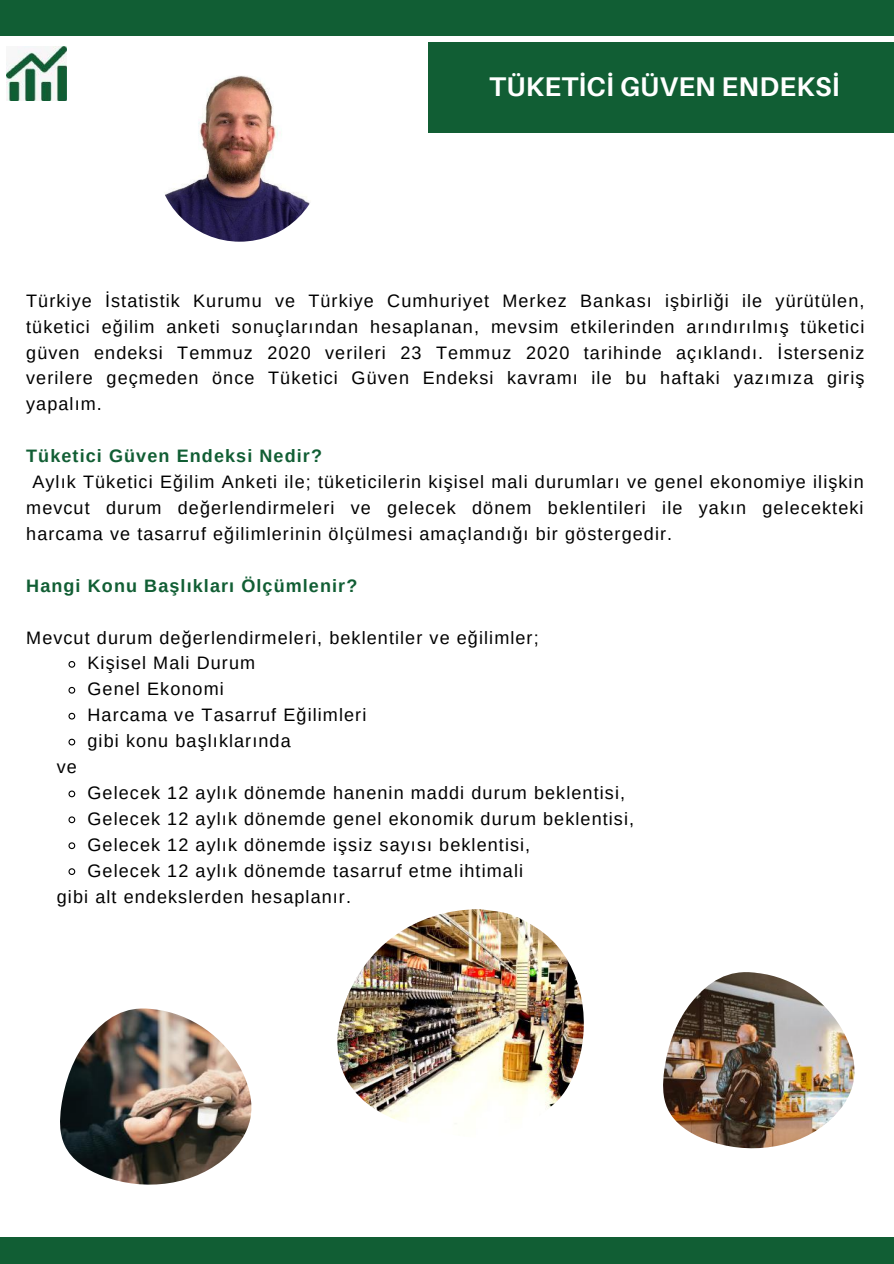
<style>
.page{position:relative;width:894px;height:1264px;background:#fff}
.page>*{position:absolute;margin:0;border:0;box-sizing:border-box;transform-origin:0 0}
.t1{font:700 27px "Aileron";letter-spacing:.01em;color:#fff}
.t2{font:18px/26px "Arimo";letter-spacing:.06em;color:#000}
.t3{font:700 18px "Arimo";letter-spacing:.06em;color:#115e34}
</style>
<div class="page">
<div style="left:0;top:1236px;width:893px;height:27px;background:#115e34"></div>
<div style="left:0;top:0;width:893px;height:36px;background:#115e34"></div>
<div style="left:427px;top:43px;width:466px;height:90px;background:#115e34"></div>
<img style="left:7px;top:46px;width:59px;height:54px">
<img style="left:156px;top:75px;width:167px;height:167px;border-radius:50%">
<svg style="left:68px;top:661px;width:8px;height:7px"></svg>
<svg style="left:68px;top:686px;width:8px;height:8px"></svg>
<svg style="left:68px;top:712px;width:8px;height:8px"></svg>
<svg style="left:68px;top:738px;width:8px;height:8px"></svg>
<svg style="left:68px;top:790px;width:8px;height:8px"></svg>
<svg style="left:68px;top:816px;width:8px;height:8px"></svg>
<svg style="left:68px;top:842px;width:8px;height:8px"></svg>
<svg style="left:68px;top:868px;width:8px;height:7px"></svg>
<img style="left:337px;top:909px;width:247px;height:215px">
<img style="left:60px;top:1008px;width:191px;height:176px">
<img style="left:663px;top:972px;width:191px;height:176px">
<h1 class="t1" style="left:489px;top:70px;width:352px">TÜKETİCİ GÜVEN ENDEKSİ</h1>
<p class="t2" style="left:26px;top:287px;width:839px;text-align:justify">Türkiye İstatistik Kurumu ve Türkiye Cumhuriyet Merkez Bankası işbirliği ile yürütülen, tüketici eğilim anketi sonuçlarından hesaplanan, mevsim etkilerinden arındırılmış tüketici güven endeksi Temmuz 2020 verileri 23 Temmuz 2020 tarihinde açıklandı. İsterseniz verilere geçmeden önce Tüketici Güven Endeksi kavramı ile bu haftaki yazımıza giriş yapalım.</p>
<p class="t3" style="left:26px;top:446px;width:297px">Tüketici Güven Endeksi Nedir?</p>
<p class="t2" style="left:26px;top:469px;width:838px;text-align:justify;text-indent:6px">Aylık Tüketici Eğilim Anketi ile; tüketicilerin kişisel mali durumları ve genel ekonomiye ilişkin mevcut durum değerlendirmeleri ve gelecek dönem beklentileri ile yakın gelecekteki harcama ve tasarruf eğilimlerinin ölçülmesi amaçlandığı bir göstergedir.</p>
<p class="t3" style="left:26px;top:575px;width:332px">Hangi Konu Başlıkları Ölçümlenir?</p>
<p class="t2" style="left:26px;top:624px;width:514px">Mevcut durum değerlendirmeleri, beklentiler ve eğilimler;</p>
<p class="t2" style="left:57px;top:753px;width:22px">ve</p>
<p class="t2" style="left:87px;top:650px;width:280px">Kişisel Mali Durum<br>Genel Ekonomi<br>Harcama ve Tasarruf Eğilimleri gibi konu başlıklarında</p>
<p class="t2" style="left:87px;top:779px;width:548px">Gelecek 12 aylık dönemde hanenin maddi durum beklentisi, Gelecek 12 aylık dönemde genel ekonomik durum beklentisi, Gelecek 12 aylık dönemde işsiz sayısı beklentisi,<br>Gelecek 12 aylık dönemde tasarruf etme ihtimali</p>
<p class="t2" style="left:57px;top:883px;width:295px">gibi alt endekslerden hesaplanır.</p>
</div>
